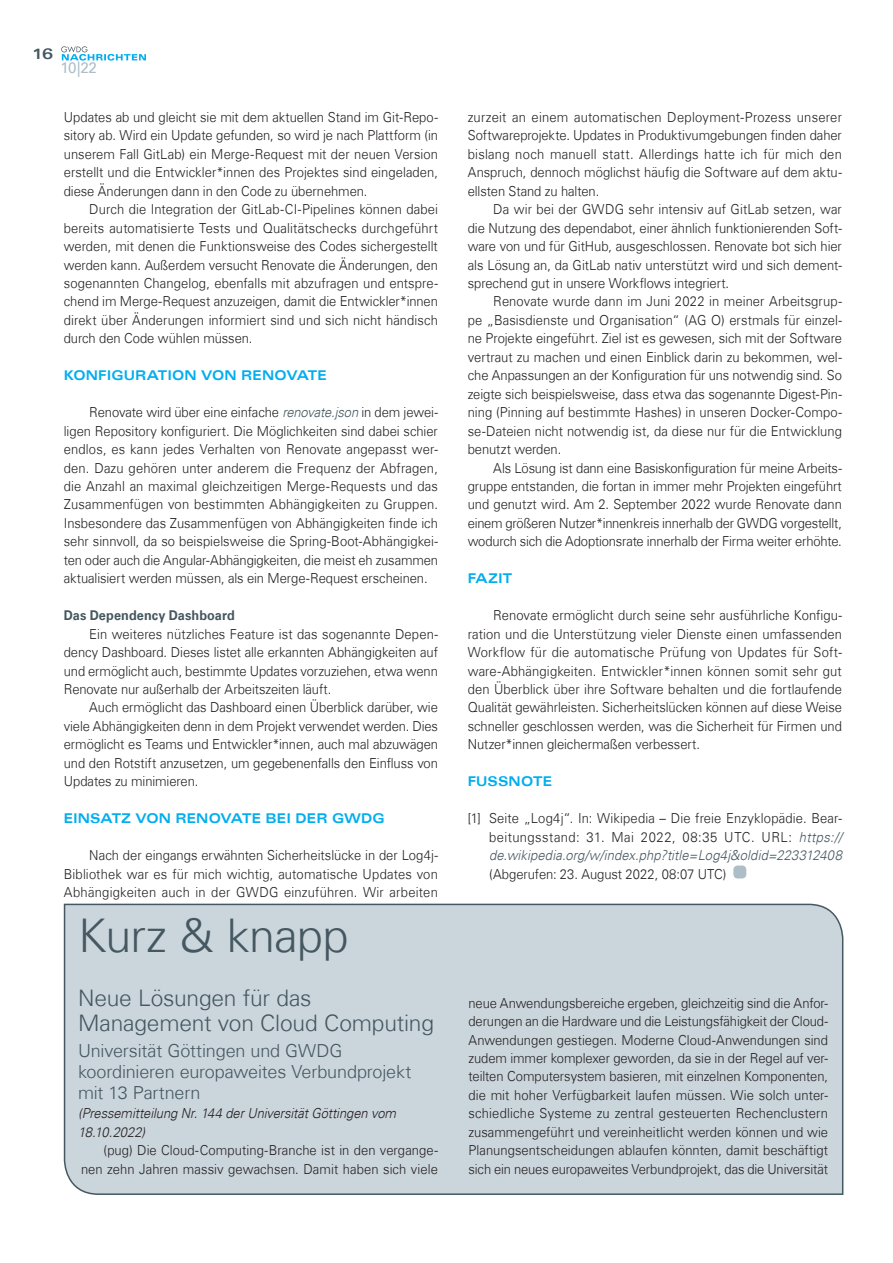
<style>
.page{position:relative;width:893px;height:1263px;background:#fff}
.page>*{position:absolute;margin:0;border:0;box-sizing:border-box;transform-origin:0 0}
.t1{font:300 46.5px "Univers Com 45";letter-spacing:-.01em;color:#455760}
.t2{font:300 22.8px/24.9px "Univers Com 45";letter-spacing:-.01em;color:#455760}
.t3{font:300 18px/21px "Univers Com 45";letter-spacing:-.01em;color:#455760}
.t4{font:15.3px "Univers Com 55 Roman";color:#adbec7}
.t5{font:15px "Univers Com 63 Bold Ext";color:#455760}
.t6{font:300 13.8px/18.5px "Univers Com 45";letter-spacing:-.005em;color:#231f20;text-align:justify;scale:.94 1}
.t7{font:italic 300 13.8px/18.5px "Univers Com 45";letter-spacing:-.005em;color:#231f20;scale:.94 1}
.t8{font:13.5px "Univers Com 63 Bold Ext";letter-spacing:.01em;color:#00aeef;scale:.94 1}
.t9{font:700 13.5px "Univers Com 65";letter-spacing:.01em;color:#455760;scale:.94 1}
.s1{font-style:italic;color:#455760}
</style>
<div class="page">
<svg style="left:61px;top:46px;width:85px;height:15px"></svg>
<div style="left:733px;top:865px;width:13px;height:13px;background:#adbec7;border-radius:4px"></div>
<div style="left:63px;top:903px;width:781px;height:292px;background:#cbd5dc"></div>
<p class="t5" style="left:32px;top:45px;width:22px">16</p>
<p class="t4" style="left:61px;top:58px;width:38px">10|22</p>
<p class="t6" style="left:64px;top:108px;width:400px">Updates ab und gleicht sie mit dem aktuellen Stand im Git-Repo&shy;sitory ab. Wird ein Update gefunden, so wird je nach Plattform (in unserem Fall GitLab) ein Merge-Request mit der neuen Version erstellt und die Entwickler*innen des Projektes sind eingeladen, diese Änderungen dann in den Code zu übernehmen.</p>
<p class="t6" style="left:64px;top:200px;width:400px;text-indent:26px">Durch die Integration der GitLab-CI-Pipelines können dabei bereits automatisierte Tests und Qualitätschecks durchgeführt werden, mit denen die Funktionsweise des Codes sichergestellt werden kann. Außerdem versucht Renovate die Änderungen, den sogenannten Changelog, ebenfalls mit abzufragen und entspre&shy;chend im Merge-Request anzuzeigen, damit die Entwickler*innen direkt über Änderungen informiert sind und sich nicht händisch durch den Code wühlen müssen.</p>
<p class="t8" style="left:64px;top:368px;width:33px">KONFI</p>
<p class="t8" style="left:111px;top:368px;width:231px">GURATION VON RENOVATE</p>
<p class="t6" style="left:64px;top:403px;width:400px;text-indent:26px">Renovate wird über eine einfache <span class="s1">renovate.json</span> in dem jewei&shy;ligen Repository konfiguriert. Die Möglichkeiten sind dabei schier endlos, es kann jedes Verhalten von Renovate angepasst wer&shy;den. Dazu gehören unter anderem die Frequenz der Abfragen, die Anzahl an maximal gleichzeitigen Merge-Requests und das Zusammenfügen von bestimmten Abhängigkeiten zu Gruppen.<br>Insbesondere das Zusammenfügen von Abhängigkeiten finde ich sehr sinnvoll, da so beispielsweise die Spring-Boot-Abhängigkei&shy;ten oder auch die Angular-Abhängigkeiten, die meist eh zusammen aktualisiert werden müssen, als ein Merge-Request erscheinen.</p>
<p class="t9" style="left:64px;top:607px;width:184px">Das Dependency Dashboard</p>
<p class="t6" style="left:64px;top:624px;width:400px;text-indent:26px">Ein weiteres nützliches Feature ist das sogenannte Depen&shy;dency Dashboard. Dieses listet alle erkannten Abhängigkeiten auf und ermöglicht auch, bestimmte Updates vorzuziehen, etwa wenn Renovate nur außerhalb der Arbeitszeiten läuft.</p>
<p class="t6" style="left:64px;top:698px;width:400px;text-indent:26px">Auch ermöglicht das Dashboard einen Überblick darüber, wie viele Abhängigkeiten denn in dem Projekt verwendet werden. Dies ermöglicht es Teams und Entwickler*innen, auch mal abzuwägen und den Rotstift anzusetzen, um gegebenenfalls den Einfluss von Updates zu minimieren.</p>
<p class="t8" style="left:64px;top:811px;width:11px">EINS</p>
<p class="t8" style="left:101px;top:811px;width:290px">ATZ VON RENOVATE BEI DER GWDG</p>
<p class="t6" style="left:64px;top:846px;width:400px;text-indent:26px">Nach der eingangs erwähnten Sicherheitslücke in der Log4j-Bibliothek war es für mich wichtig, automatische Updates von Abhängigkeiten auch in der GWDG einzuführen. Wir arbeiten</p>
<h1 class="t1" style="left:78px;top:907px;width:272px">Kurz &amp; knapp</h1>
<h2 class="t2" style="left:78px;top:986px;width:358px">Neue Lösungen für das<br>Management von Cloud Computing</h2>
<h3 class="t3" style="left:78px;top:1039px;width:335px">Universität Göttingen und GWDG koordinieren europaweites Verbundprojekt mit 13 Partnern</h3>
<p class="t7" style="left:78px;top:1104px;width:340px">(Pressemitteilung Nr. 144 der Universität Göttingen vom<br>18.10.2022)</p>
<p class="t6" style="left:81px;top:1141px;width:381px;text-align:right">(pug) Die Cloud-Computing-Branche ist in den vergange&shy;nen zehn Jahren massiv gewachsen. Damit haben sich viele</p>
<p class="t6" style="left:468px;top:108px;width:400px">zurzeit an einem automatischen Deployment-Prozess unserer Softwareprojekte. Updates in Produktivumgebungen finden daher bislang noch manuell statt. Allerdings hatte ich für mich den Anspruch, dennoch möglichst häufig die Software auf dem aktu&shy;ellsten Stand zu halten.</p>
<p class="t6" style="left:468px;top:200px;width:400px;text-indent:26px">Da wir bei der GWDG sehr intensiv auf GitLab setzen, war die Nutzung des dependabot, einer ähnlich funktionierenden Soft&shy;ware von und für GitHub, ausgeschlossen. Renovate bot sich hier als Lösung an, da GitLab nativ unterstützt wird und sich dement&shy;sprechend gut in unsere Workflows integriert.</p>
<p class="t6" style="left:468px;top:292px;width:400px;text-indent:26px">Renovate wurde dann im Juni 2022 in meiner Arbeitsgrup&shy;pe „Basisdienste und Organisation“ (AG O) erstmals für einzel&shy;ne Projekte eingeführt. Ziel ist es gewesen, sich mit der Software vertraut zu machen und einen Einblick darin zu bekommen, wel&shy;che Anpassungen an der Konfiguration für uns notwendig sind. So zeigte sich beispielsweise, dass etwa das sogenannte Digest-Pin&shy;ning (Pinning auf bestimmte Hashes) in unseren Docker-Compo&shy;se-Dateien nicht notwendig ist, da diese nur für die Entwicklung benutzt werden.</p>
<p class="t6" style="left:468px;top:458px;width:400px;text-indent:26px">Als Lösung ist dann eine Basiskonfiguration für meine Arbeits&shy;gruppe entstanden, die fortan in immer mehr Projekten eingeführt und genutzt wird. Am 2. September 2022 wurde Renovate dann einem größeren Nutzer*innenkreis innerhalb der GWDG vorgestellt, wodurch sich die Adoptionsrate innerhalb der Firma weiter erhöhte.</p>
<p class="t8" style="left:468px;top:571px;width:49px">FAZI T</p>
<p class="t6" style="left:468px;top:606px;width:400px;text-indent:26px">Renovate ermöglicht durch seine sehr ausführliche Konfigu&shy;ration und die Unterstützung vieler Dienste einen umfassenden Workflow für die automatische Prüfung von Updates für Soft&shy;ware-Abhängigkeiten. Entwickler*innen können somit sehr gut den Überblick über ihre Software behalten und die fortlaufende Qualität gewährleisten. Sicherheitslücken können auf diese Weise schneller geschlossen werden, was die Sicherheit für Firmen und Nutzer*innen gleichermaßen verbessert.</p>
<p class="t8" style="left:468px;top:774px;width:91px">FUSSN OTE</p>
<p class="t6" style="left:489px;top:809px;width:377px;text-indent:-21px">[1] Seite „Log4j“. In: Wikipedia – Die freie Enzyklopädie. Bear&shy;beitungsstand: 31. Mai 2022, 08:35 UTC. URL: <span class="s1">https:// de.wikipedia.org/w/index.php?title=Log4j&amp;oldid=223312408</span></p>
<p class="t6" style="left:489px;top:864px;width:254px">(Abgerufen: 23. August 2022, 08:07 UTC)</p>
<p class="t6" style="left:468px;top:993px;width:384px">neue Anwendungsbereiche ergeben, gleichzeitig sind die Anfor&shy;derungen an die Hardware und die Leistungsfähigkeit der Cloud-Anwendungen gestiegen. Moderne Cloud-Anwendungen sind zudem immer komplexer geworden, da sie in der Regel auf ver&shy;teilten Computersystem basieren, mit einzelnen Komponenten, die mit hoher Verfügbarkeit laufen müssen. Wie solch unter&shy;schiedliche Systeme zu zentral gesteuerten Rechenclustern zusammengeführt und vereinheitlicht werden können und wie Planungsentscheidungen ablaufen könnten, damit beschäftigt sich ein neues europaweites Verbundprojekt, das die Universität</p>
</div>
